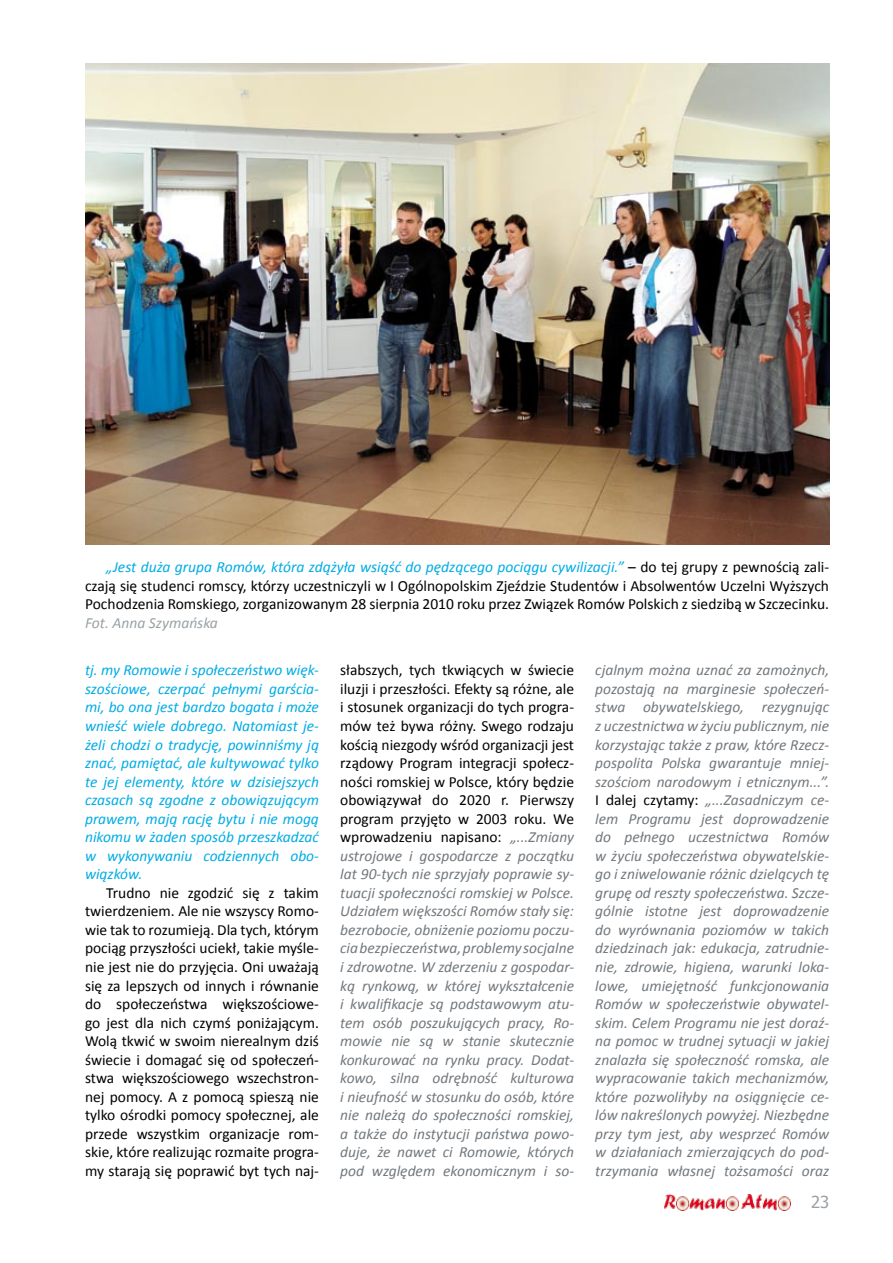
<style>
.page{position:relative;width:893px;height:1263px;background:#fff}
.page>*{position:absolute;margin:0;border:0;box-sizing:border-box;transform-origin:0 0}
.t1{font:16.5px "Tahoma";color:#99a1a6}
.t2{font:15.6px/18.6px "Calibri";color:#000;text-align:justify}
.t3{font:italic 15.6px "Calibri";color:#99a1a6}
.t4{font:italic 15.45px/18.6px "Calibri";color:#72787d;text-align:justify}
.t5{font:15.45px/18.6px "Calibri";color:#000;text-align:justify}
.t6{font:italic 15.45px/18.6px "Calibri";color:#00ace5;text-align:justify}
.s1{font-style:italic;color:#00ace5}
.s2{font-style:normal;color:#000}
</style>
<div class="page">
<img style="left:664px;top:1195px;width:126px;height:15px">
<img style="left:85px;top:64px;width:744px;height:480px">
<p class="t2" style="left:85px;top:557px;width:746px;text-indent:21px"><span class="s1">„Jest duża grupa Romów, która zdążyła wsiąść do pędzącego pociągu cywilizacji.”</span> – do tej grupy z pewnością zali&shy;czają się studenci romscy, którzy uczestniczyli w I Ogólnopolskim Zjeździe Studentów i Absolwentów Uczelni Wyższych Pochodzenia Romskiego, zorganizowanym 28 sierpnia 2010 roku przez Związek Romów Polskich z siedzibą w Szczecinku.</p>
<p class="t3" style="left:85px;top:613px;width:134px">Fot. Anna Szymańska</p>
<p class="t6" style="left:85px;top:660px;width:235px">tj. my Romowie i społeczeństwo więk&shy;szościowe, czerpać pełnymi garścia&shy;mi, bo ona jest bardzo bogata i może wnieść wiele dobrego. Natomiast je&shy;żeli chodzi o tradycję, powinniśmy ją znać, pamiętać, ale kultywować tylko te jej elementy, które w dzisiejszych czasach są zgodne z obowiązującym prawem, mają rację bytu i nie mogą nikomu w żaden sposób przeszkadzać w wykonywaniu codziennych obo&shy;wiązków.</p>
<p class="t5" style="left:85px;top:883px;width:235px;text-indent:21px">Trudno nie zgodzić się z takim twierdzeniem. Ale nie wszyscy Romo&shy;wie tak to rozumieją. Dla tych, którym pociąg przyszłości uciekł, takie myśle&shy;nie jest nie do przyjęcia. Oni uważają się za lepszych od innych i równanie do społeczeństwa większościowe&shy;go jest dla nich czymś poniżającym.<br>Wolą tkwić w swoim nierealnym dziś świecie i domagać się od społeczeń&shy;stwa większościowego wszechstron&shy;nej pomocy. A z pomocą spieszą nie tylko ośrodki pomocy społecznej, ale przede wszystkim organizacje rom&shy;skie, które realizując rozmaite progra&shy;my starają się poprawić byt tych naj-</p>
<p class="t4" style="left:340px;top:660px;width:235px"><span class="s2">słabszych, tych tkwiących w świecie iluzji i przeszłości. Efekty są różne, ale i stosunek organizacji do tych progra&shy;mów też bywa różny. Swego rodzaju kością niezgody wśród organizacji jest rządowy Program integracji społecz&shy;ności romskiej w Polsce, który będzie obowiązywał do 2020 r. Pierwszy program przyjęto w 2003 roku. We wprowadzeniu napisano:</span> „...Zmiany ustrojowe i gospodarcze z początku lat 90-tych nie sprzyjały poprawie sy&shy;tuacji społeczności romskiej w Polsce.<br>Udziałem większości Romów stały się: bezrobocie, obniżenie poziomu poczu&shy;cia bezpieczeństwa, problemy socjalne i zdrowotne. W zderzeniu z gospodar&shy;ką rynkową, w której wykształcenie i kwalifikacje są podstawowym atu&shy;tem osób poszukujących pracy, Ro&shy;mowie nie są w stanie skutecznie konkurować na rynku pracy. Dodat&shy;kowo, silna odrębność kulturowa i nieufność w stosunku do osób, które nie należą do społeczności romskiej, a także do instytucji państwa powo&shy;duje, że nawet ci Romowie, których pod względem ekonomicznym i so-</p>
<p class="t4" style="left:595px;top:660px;width:235px">cjalnym można uznać za zamożnych, pozostają na marginesie społeczeń&shy;stwa obywatelskiego, rezygnując z uczestnictwa w życiu publicznym, nie korzystając także z praw, które Rzecz&shy;pospolita Polska gwarantuje mniej&shy;szościom narodowym i etnicznym...”.<br><span class="s2">I dalej czytamy:</span> „...Zasadniczym ce&shy;lem Programu jest doprowadzenie do pełnego uczestnictwa Romów w życiu społeczeństwa obywatelskie&shy;go i zniwelowanie różnic dzielących tę grupę od reszty społeczeństwa. Szcze&shy;gólnie istotne jest doprowadzenie do wyrównania poziomów w takich dziedzinach jak: edukacja, zatrudnie&shy;nie, zdrowie, higiena, warunki loka&shy;lowe, umiejętność funkcjonowania Romów w społeczeństwie obywatel&shy;skim. Celem Programu nie jest doraź&shy;na pomoc w trudnej sytuacji w jakiej znalazła się społeczność romska, ale wypracowanie takich mechanizmów, które pozwoliłyby na osiągnięcie ce&shy;lów nakreślonych powyżej. Niezbędne przy tym jest, aby wesprzeć Romów w działaniach zmierzających do pod&shy;trzymania własnej tożsamości oraz</p>
<p class="t1" style="left:811px;top:1190px;width:10px">23</p>
</div>
